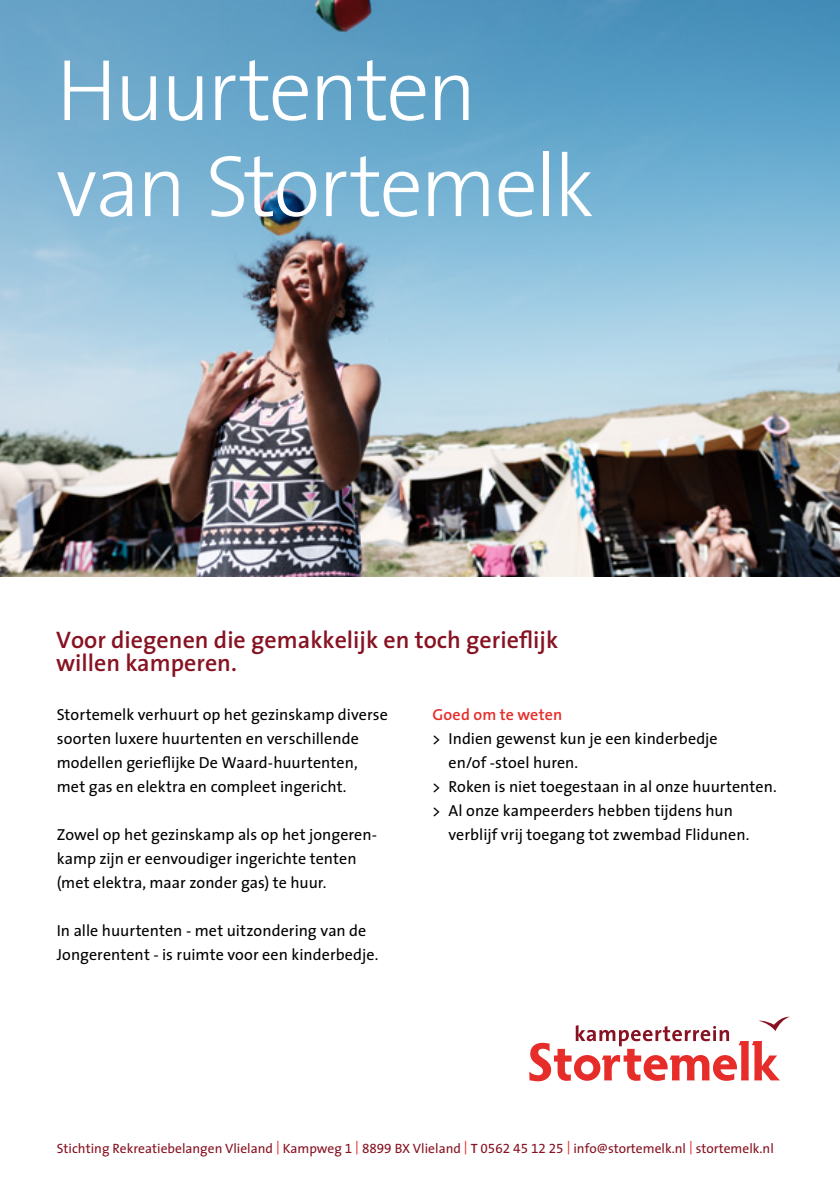
<style>
.page{position:relative;width:840px;height:1191px;background:#fff}
.page>*{position:absolute;margin:0;border:0;box-sizing:border-box;transform-origin:0 0}
.t1{font:300 88px/96px "The Sans";letter-spacing:-.03em;color:#fff}
.t2{font:600 24px/23px "The Sans";color:#871222}
.t3{font:16px/24px "The Sans";letter-spacing:.005em;color:#000}
.t4{font:600 16px "The Sans";letter-spacing:.01em;color:#e62d2a}
.t5{font:13.6px "The Sans";color:#871222}
.s1{color:#e62d2a}
.s2{font-family:"The Sans Regular Expert"}
.s3{font-weight:600}
</style>
<div class="page">
<img style="left:0;top:0;width:839px;height:576px">
<svg style="left:529px;top:1016px;width:259px;height:65px"></svg>
<h1 class="t1" style="left:56px;top:39px;width:539px">Huurtenten van Stortemelk</h1>
<h2 class="t2" style="left:56px;top:628px;width:503px">Voor diegenen die gemakkelijk en toch gerieflijk willen kamperen.</h2>
<p class="t3" style="left:57px;top:702px;width:332px">Stortemelk verhuurt op het gezinskamp diverse soorten luxere huurtenten en verschillende modellen gerieflijke De Waard-huurtenten, met gas en elektra en compleet ingericht.</p>
<p class="t3" style="left:57px;top:822px;width:322px">Zowel op het gezinskamp als op het jongeren&shy;kamp zijn er eenvoudiger ingerichte tenten (met elektra, maar zonder gas) te huur.</p>
<p class="t3" style="left:57px;top:918px;width:323px">In alle huurtenten - met uitzondering van de<br>Jongerentent - is ruimte voor een kinderbedje.</p>
<p class="t4" style="left:432px;top:701px;width:131px">Goed om te weten</p>
<p class="t3" style="left:432px;top:726px;width:286px">&gt; Indien gewenst kun je een kinderbedje</p>
<p class="t3" style="left:448px;top:750px;width:131px">en/of -stoel huren.</p>
<p class="t3" style="left:432px;top:774px;width:345px">&gt; Roken is niet toegestaan in al onze huurtenten.</p>
<p class="t3" style="left:432px;top:798px;width:302px">&gt; Al onze kampeerders hebben tijdens hun</p>
<p class="t3" style="left:448px;top:822px;width:302px">verblijf vrij toegang tot zwembad Flidunen.</p>
<p class="t5" style="left:57px;top:1136px;width:718px">Stichting Rekreatiebelangen Vlieland <span class="s1">|</span> Kampweg <span class="s2">1</span> <span class="s1">|</span> <span class="s2">8899</span> BX Vlieland <span class="s1">|</span> <span class="s3">T</span> <span class="s2">0562 45 12 25</span> <span class="s1">|</span> info@stortemelk.nl <span class="s1">|</span> stortemelk.nl</p>
</div>
